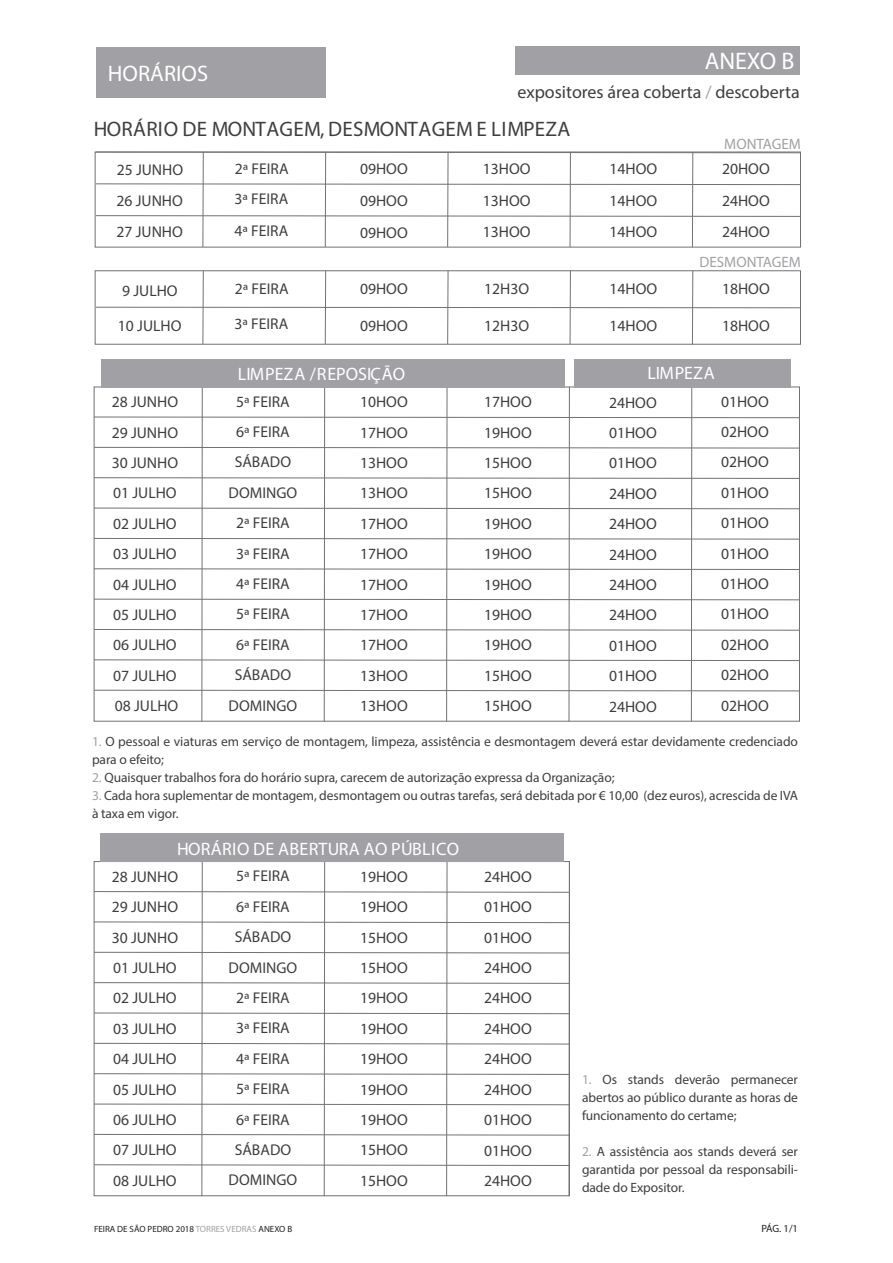
<style>
.page{position:relative;width:893px;height:1263px;background:#fff}
.page>*{position:absolute;margin:0;border:0;box-sizing:border-box;transform-origin:0 0}
.t1{font:24px "Myriad Pro";color:#fff}
.t2{font:22.5px "Myriad Pro";color:#fff}
.t3{font:21px "Myriad Pro";letter-spacing:.015em;color:#3e3e3f}
.t4{font:18px "Myriad Pro";letter-spacing:.015em;color:#fff}
.t5{font:18px "Myriad Pro";color:#3e3e3f}
.t6{font:15.6px/30.5px "Myriad Pro";color:#3e3e3f;text-align:justify}
.t7{font:15px "Myriad Pro";color:#a1a1a5}
.t8{font:13.5px/18px "Myriad Pro";letter-spacing:-.005em;color:#3e3e3f}
.t9{font:10.5px "Myriad Pro";color:#231f20}
.t10{font:9px "Myriad Pro";color:#231f20}
.s1{color:#a1a1a5}
</style>
<div class="page">
<div style="left:96px;top:47px;width:230px;height:51px;background:#a1a1a5"></div>
<div style="left:515px;top:47px;width:285px;height:28px;background:#a1a1a5"></div>
<svg style="left:93px;top:477px;width:707px;height:2px"></svg>
<hr style="left:201px;top:387px;width:2px;height:335px;background:#717074">
<hr style="left:324px;top:387px;width:1px;height:335px;background:#717074">
<hr style="left:446px;top:387px;width:1px;height:335px;background:#717074">
<hr style="left:569px;top:387px;width:1px;height:335px;background:#717074">
<hr style="left:691px;top:387px;width:1px;height:335px;background:#717074">
<svg style="left:93px;top:507px;width:707px;height:3px"></svg>
<svg style="left:93px;top:416px;width:707px;height:3px"></svg>
<svg style="left:93px;top:446px;width:707px;height:3px"></svg>
<svg style="left:93px;top:538px;width:707px;height:2px"></svg>
<svg style="left:93px;top:568px;width:707px;height:2px"></svg>
<svg style="left:93px;top:598px;width:707px;height:3px"></svg>
<svg style="left:93px;top:629px;width:707px;height:2px"></svg>
<svg style="left:93px;top:659px;width:707px;height:2px"></svg>
<svg style="left:93px;top:689px;width:707px;height:3px"></svg>
<div style="left:575px;top:359px;width:216px;height:28px;background:#a1a1a5"></div>
<div style="left:102px;top:359px;width:463px;height:28px;background:#a1a1a5"></div>
<svg style="left:93px;top:951px;width:476px;height:3px"></svg>
<hr style="left:201px;top:861px;width:2px;height:335px;background:#717074">
<hr style="left:324px;top:861px;width:1px;height:335px;background:#717074">
<hr style="left:446px;top:861px;width:1px;height:335px;background:#717074">
<hr style="left:569px;top:861px;width:1px;height:335px;background:#717074">
<svg style="left:93px;top:982px;width:476px;height:2px"></svg>
<svg style="left:93px;top:891px;width:476px;height:2px"></svg>
<svg style="left:93px;top:921px;width:476px;height:2px"></svg>
<svg style="left:93px;top:1012px;width:476px;height:2px"></svg>
<svg style="left:93px;top:1042px;width:476px;height:3px"></svg>
<svg style="left:93px;top:1073px;width:476px;height:2px"></svg>
<svg style="left:93px;top:1103px;width:476px;height:2px"></svg>
<svg style="left:93px;top:1133px;width:476px;height:3px"></svg>
<svg style="left:93px;top:1164px;width:476px;height:2px"></svg>
<div style="left:100px;top:834px;width:463px;height:28px;background:#a1a1a5"></div>
<div style="left:95px;top:152px;width:706px;height:96px;border:1px solid #717074"></div>
<hr style="left:202px;top:152px;width:2px;height:95px;background:#717074">
<hr style="left:325px;top:152px;width:1px;height:95px;background:#717074">
<hr style="left:447px;top:152px;width:1px;height:95px;background:#717074">
<hr style="left:570px;top:152px;width:1px;height:95px;background:#717074">
<hr style="left:692px;top:152px;width:1px;height:95px;background:#717074">
<svg style="left:95px;top:151px;width:706px;height:3px"></svg>
<svg style="left:95px;top:183px;width:706px;height:2px"></svg>
<svg style="left:95px;top:215px;width:706px;height:2px"></svg>
<div style="left:95px;top:270px;width:706px;height:75px;border:1px solid #717074"></div>
<hr style="left:202px;top:271px;width:2px;height:73px;background:#717074">
<hr style="left:325px;top:271px;width:1px;height:73px;background:#717074">
<hr style="left:447px;top:271px;width:1px;height:73px;background:#717074">
<hr style="left:570px;top:271px;width:1px;height:73px;background:#717074">
<hr style="left:692px;top:271px;width:1px;height:73px;background:#717074">
<svg style="left:95px;top:306px;width:706px;height:3px"></svg>
<h2 class="t2" style="left:108px;top:60px;width:102px">HORÁRIOS</h2>
<h1 class="t1" style="left:705px;top:47px;width:91px">ANEXO B</h1>
<p class="t5" style="left:517px;top:81px;width:284px">expositores área coberta <span class="s1">/</span> descoberta</p>
<h3 class="t3" style="left:94px;top:116px;width:478px">HORÁRIO DE MONTAGEM, DESMONTAGEM E LIMPEZA</h3>
<p class="t7" style="left:724px;top:134px;width:78px">MONTAGEM</p>
<p class="t6" style="left:116px;top:154px;width:68px;line-height:31px">25 JUNHO 26 JUNHO 27 JUNHO</p>
<p class="t6" style="left:235px;top:153px;width:56px;line-height:31px">2ª FEIRA 3ª FEIRA 4ª FEIRA</p>
<p class="t6" style="left:360px;top:152px;width:49px;line-height:32px">09HOO 09HOO 09HOO</p>
<p class="t6" style="left:483px;top:152px;width:49px;line-height:32px">13HOO 13HOO 13HOO</p>
<p class="t6" style="left:610px;top:152px;width:49px;line-height:32px">14HOO 14HOO 14HOO</p>
<p class="t6" style="left:722px;top:152px;width:49px;line-height:32px">20HOO 24HOO 24HOO</p>
<p class="t6" style="left:122px;top:275px;width:57px">9 JULHO</p>
<p class="t6" style="left:118px;top:310px;width:65px">10 JULHO</p>
<p class="t6" style="left:235px;top:273px;width:55px">2ª FEIRA</p>
<p class="t6" style="left:235px;top:309px;width:55px">3ª FEIRA</p>
<p class="t6" style="left:360px;top:273px;width:49px">09HOO</p>
<p class="t6" style="left:360px;top:310px;width:49px">09HOO</p>
<p class="t6" style="left:484px;top:273px;width:46px">12H3O</p>
<p class="t6" style="left:484px;top:310px;width:46px">12H3O</p>
<p class="t6" style="left:610px;top:273px;width:49px">14HOO</p>
<p class="t6" style="left:610px;top:310px;width:49px">14HOO</p>
<p class="t7" style="left:699px;top:253px;width:103px">DESMONTAGEM</p>
<p class="t6" style="left:722px;top:273px;width:49px">18HOO</p>
<p class="t6" style="left:722px;top:310px;width:49px">18HOO</p>
<p class="t4" style="left:238px;top:363px;width:169px">LIMPEZA /REPOSIÇÃO</p>
<p class="t4" style="left:647px;top:361px;width:69px">LIMPEZA</p>
<p class="t6" style="left:112px;top:386px;width:68px">28 JUNHO 29 JUNHO 30 JUNHO 01 JULHO 02 JULHO 03 JULHO 04 JULHO 05 JULHO 06 JULHO 07 JULHO 08 JULHO</p>
<p class="t6" style="left:360px;top:386px;width:49px">10HOO 17HOO 13HOO 13HOO 17HOO 17HOO 17HOO 17HOO 17HOO 13HOO 13HOO</p>
<p class="t6" style="left:484px;top:386px;width:49px">17HOO 19HOO 15HOO 15HOO 19HOO 19HOO 19HOO 19HOO 19HOO 15HOO 15HOO</p>
<p class="t6" style="left:609px;top:387px;width:49px">24HOO 01HOO 01HOO 24HOO 24HOO 24HOO 24HOO 24HOO 01HOO 01HOO 24HOO</p>
<p class="t6" style="left:721px;top:386px;width:49px">01HOO 02HOO 02HOO 01HOO 01HOO 01HOO 01HOO 01HOO 02HOO 02HOO 02HOO</p>
<p class="t6" style="left:229px;top:386px;width:70px;text-align:center">5ª FEIRA<br>6ª FEIRA<br>SÁBADO<br>DOMINGO<br>2ª FEIRA<br>3ª FEIRA<br>4ª FEIRA<br>5ª FEIRA<br>6ª FEIRA<br>SÁBADO<br>DOMINGO</p>
<p class="t8" style="left:92px;top:732px;width:707px"><span class="s1">1.</span> O pessoal e viaturas em serviço de montagem, limpeza, assistência e desmontagem deverá estar devidamente credenciado para o efeito;</p>
<p class="t8" style="left:92px;top:768px;width:524px"><span class="s1">2.</span> Quaisquer trabalhos fora do horário supra, carecem de autorização expressa da Organização;</p>
<p class="t8" style="left:92px;top:786px;width:707px"><span class="s1">3.</span> Cada hora suplementar de montagem, desmontagem ou outras tarefas, será debitada por € 10,00 (dez euros), acrescida de IVA à taxa em vigor.</p>
<p class="t4" style="left:177px;top:837px;width:283px">HORÁRIO DE ABERTURA AO PÚBLICO</p>
<p class="t6" style="left:229px;top:861px;width:70px;text-align:center">5ª FEIRA<br>6ª FEIRA<br>SÁBADO<br>DOMINGO<br>2ª FEIRA<br>3ª FEIRA<br>4ª FEIRA<br>5ª FEIRA<br>6ª FEIRA<br>SÁBADO<br>DOMINGO</p>
<p class="t6" style="left:112px;top:861px;width:68px">28 JUNHO 29 JUNHO 30 JUNHO 01 JULHO 02 JULHO 03 JULHO 04 JULHO 05 JULHO 06 JULHO 07 JULHO 08 JULHO</p>
<p class="t6" style="left:360px;top:861px;width:49px">19HOO 19HOO 15HOO 15HOO 19HOO 19HOO 19HOO 19HOO 19HOO 15HOO 15HOO</p>
<p class="t6" style="left:484px;top:861px;width:49px">24HOO 01HOO 01HOO 24HOO 24HOO 24HOO 24HOO 24HOO 01HOO 01HOO 24HOO</p>
<p class="t8" style="left:582px;top:1070px;width:217px;text-align:justify"><span class="s1">1.</span> Os stands deverão permanecer abertos ao público durante as horas de funcionamento do certame;</p>
<p class="t8" style="left:582px;top:1142px;width:217px;text-align:justify"><span class="s1">2.</span> A assistência aos stands deverá ser garantida por pessoal da responsabili&shy;dade do Expositor.</p>
<p class="t10" style="left:94px;top:1224px;width:200px">FEIRA DE SÃO PEDRO 2018 <span class="s1">TORRES VEDRAS</span> ANEXO B</p>
<p class="t9" style="left:761px;top:1222px;width:38px">PÁG. 1/1</p>
</div>
